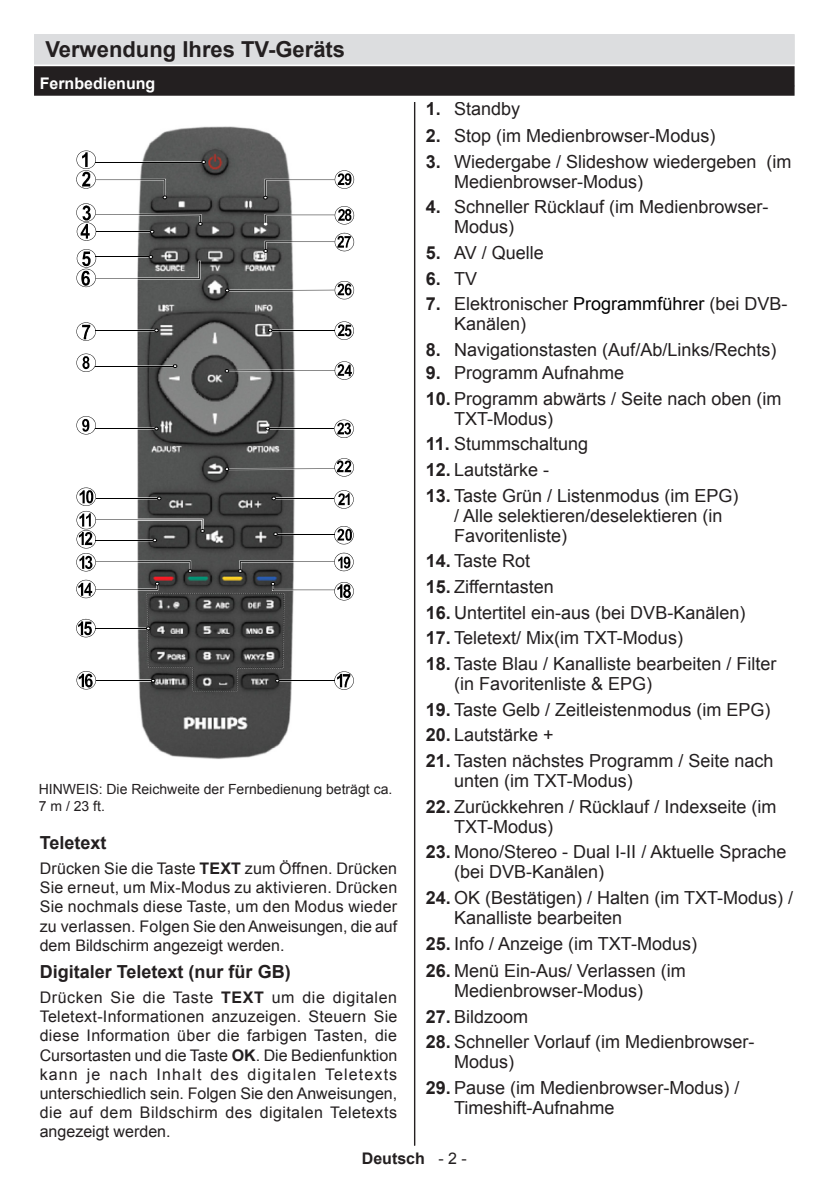
<style>
.page{position:relative;width:840px;height:1191px;background:#fff}
.page>*{position:absolute;margin:0;border:0;box-sizing:border-box;transform-origin:0 0}
.t1{font:700 22px "Arial";color:#231f20}
.t2{font:18px/20px "Arial";color:#231f20}
.t3{font:700 18px "Arial";color:#231f20}
.t4{font:16px/19.2px "Arial";color:#231f20;text-align:justify}
.t5{font:700 16px "Arial";color:#fff}
.t6{font:700 16px "Arial";color:#231f20}
.t7{font:14px/16.8px "Arial";color:#231f20}
.s1{font-weight:700}
.s2{font-weight:400}
.s3{color:#000}
</style>
<div class="page">
<hr style="left:414px;top:34px;width:1px;height:1111px;background:#231f20">
<div style="left:34px;top:34px;width:760px;height:67px;background:#fff"></div>
<div style="left:34px;top:34px;width:760px;height:30px;background:#dcdddf"></div>
<div style="left:34px;top:35px;width:760px;height:30px;background:#dcdddf"></div>
<div style="left:34px;top:86px;width:760px;height:10px;background:#231f20"></div>
<div style="left:34px;top:66px;width:760px;height:20px;background:#231f20"></div>
<img style="left:138px;top:126px;width:157px;height:633px">
<svg style="left:76px;top:151px;width:129px;height:90px"></svg>
<svg style="left:76px;top:249px;width:124px;height:38px"></svg>
<svg style="left:76px;top:322px;width:82px;height:19px"></svg>
<svg style="left:76px;top:353px;width:101px;height:19px"></svg>
<svg style="left:76px;top:416px;width:82px;height:18px"></svg>
<svg style="left:76px;top:487px;width:128px;height:85px"></svg>
<svg style="left:76px;top:580px;width:277px;height:111px"></svg>
<svg style="left:238px;top:553px;width:115px;height:19px"></svg>
<svg style="left:273px;top:526px;width:80px;height:18px"></svg>
<svg style="left:271px;top:490px;width:82px;height:18px"></svg>
<svg style="left:225px;top:458px;width:129px;height:18px"></svg>
<svg style="left:265px;top:419px;width:88px;height:19px"></svg>
<svg style="left:225px;top:361px;width:129px;height:19px"></svg>
<svg style="left:268px;top:321px;width:86px;height:19px"></svg>
<svg style="left:225px;top:281px;width:129px;height:18px"></svg>
<svg style="left:263px;top:233px;width:91px;height:19px"></svg>
<svg style="left:264px;top:206px;width:90px;height:20px"></svg>
<svg style="left:263px;top:170px;width:91px;height:29px"></svg>
<p class="t1" style="left:45px;top:35px;width:301px">Verwendung Ihres TV-Geräts</p>
<p class="t5" style="left:40px;top:73px;width:117px">Fernbedienung</p>
<p class="t7" style="left:39px;top:781px;width:355px">HINWEIS: Die Reichweite der Fernbedienung beträgt ca.<br>7 m / 23 ft.</p>
<p class="t3" style="left:40px;top:830px;width:68px">Teletext</p>
<p class="t4" style="left:40px;top:859px;width:359px">Drücken Sie die Taste <span class="s1">TEXT</span> zum Öffnen. Drücken Sie erneut, um Mix-Modus zu aktivieren. Drücken Sie nochmals diese Taste, um den Modus wieder zu verlassen. Folgen Sie den Anweisungen, die auf dem Bildschirm angezeigt werden.</p>
<p class="t3" style="left:40px;top:959px;width:252px">Digitaler Teletext (nur für GB)</p>
<p class="t4" style="left:40px;top:988px;width:359px">Drücken Sie die Taste <span class="s1">TEXT</span> um die digitalen Teletext-Informationen anzuzeigen. Steuern Sie diese Information über die farbigen Tasten, die Cursortasten und die Taste <span class="s1">OK</span>. Die Bedienfunktion kann je nach Inhalt des digitalen Teletexts unterschiedlich sein. Folgen Sie den Anweisungen, die auf dem Bildschirm des digitalen Teletexts angezeigt werden.</p>
<p class="t2" style="left:425px;top:99px;width:96px"><span class="s1">1.</span> Standby</p>
<p class="t2" style="left:425px;top:126px;width:291px"><span class="s1">2.</span> Stop (im Medienbrowser-Modus)</p>
<p class="t2" style="left:454px;top:152px;width:339px;text-indent:-28px"><span class="s1">3.</span> Wiedergabe / Slideshow wiedergeben (im<br>Medienbrowser-Modus)</p>
<p class="t2" style="left:454px;top:197px;width:316px;text-indent:-28px"><span class="s1">4.</span> Schneller Rücklauf (im Medienbrowser-<br>Modus)</p>
<p class="t2" style="left:425px;top:243px;width:120px"><span class="s1">5.</span> AV / Quelle</p>
<p class="t3" style="left:425px;top:266px;width:53px">6. <span class="s2">TV</span></p>
<p class="t2" style="left:454px;top:294px;width:335px;text-indent:-28px"><span class="s1">7.</span> Elektronischer <span class="s3">Programmführer</span> (bei DVB-<br>Kanälen)</p>
<p class="t2" style="left:425px;top:340px;width:352px"><span class="s1">8.</span> Navigationstasten (Auf/Ab/Links/Rechts)</p>
<p class="t2" style="left:425px;top:363px;width:200px"><span class="s1">9.</span> Programm Aufnahme</p>
<p class="t2" style="left:454px;top:388px;width:329px;text-indent:-28px"><span class="s1">10.</span> Programm abwärts / Seite nach oben (im<br>TXT-Modus)</p>
<p class="t2" style="left:425px;top:434px;width:164px"><span class="s1">11.</span> Stummschaltung</p>
<p class="t2" style="left:425px;top:460px;width:125px"><span class="s1">12.</span> Lautstärke -</p>
<p class="t2" style="left:454px;top:485px;width:286px;text-indent:-28px"><span class="s1">13.</span> Taste Grün / Listenmodus (im EPG) / Alle selektieren/deselektieren (in<br>Favoritenliste)</p>
<p class="t2" style="left:425px;top:551px;width:106px"><span class="s1">14.</span> Taste Rot</p>
<p class="t2" style="left:425px;top:577px;width:130px"><span class="s1">15.</span> Zifferntasten</p>
<p class="t2" style="left:425px;top:602px;width:321px"><span class="s1">16.</span> Untertitel ein-aus (bei DVB-Kanälen)</p>
<p class="t2" style="left:425px;top:628px;width:259px"><span class="s1">17.</span> Teletext/ Mix(im TXT-Modus)</p>
<p class="t2" style="left:454px;top:654px;width:324px;text-indent:-28px"><span class="s1">18.</span> Taste Blau / Kanalliste bearbeiten / Filter (in Favoritenliste &amp; EPG)</p>
<p class="t2" style="left:425px;top:699px;width:346px"><span class="s1">19.</span> Taste Gelb / Zeitleistenmodus (im EPG)</p>
<p class="t2" style="left:425px;top:725px;width:129px"><span class="s1">20.</span> Lautstärke +</p>
<p class="t2" style="left:454px;top:751px;width:321px;text-indent:-28px"><span class="s1">21.</span> Tasten nächstes Programm / Seite nach unten (im TXT-Modus)</p>
<p class="t2" style="left:454px;top:796px;width:324px;text-indent:-28px"><span class="s1">22.</span> Zurückkehren / Rücklauf / Indexseite (im<br>TXT-Modus)</p>
<p class="t2" style="left:454px;top:842px;width:334px;text-indent:-28px"><span class="s1">23.</span> Mono/Stereo - Dual I-II / Aktuelle Sprache (bei DVB-Kanälen)</p>
<p class="t2" style="left:454px;top:888px;width:340px;text-indent:-28px"><span class="s1">24.</span> OK (Bestätigen) / Halten (im TXT-Modus) /<br>Kanalliste bearbeiten</p>
<p class="t2" style="left:425px;top:933px;width:273px"><span class="s1">25.</span> Info / Anzeige (im TXT-Modus)</p>
<p class="t2" style="left:454px;top:961px;width:233px;text-indent:-28px"><span class="s1">26.</span> Menü Ein-Aus/ Verlassen (im<br>Medienbrowser-Modus)</p>
<p class="t2" style="left:425px;top:1006px;width:104px"><span class="s1">27.</span> Bildzoom</p>
<p class="t2" style="left:454px;top:1032px;width:302px;text-indent:-28px"><span class="s1">28.</span> Schneller Vorlauf (im Medienbrowser-<br>Modus)</p>
<p class="t2" style="left:454px;top:1078px;width:287px;text-indent:-28px"><span class="s1">29.</span> Pause (im Medienbrowser-Modus) /<br>Timeshift-Aufnahme</p>
<p class="t6" style="left:361px;top:1148px;width:106px">Deutsch <span class="s2">- 2 -</span></p>
</div>
